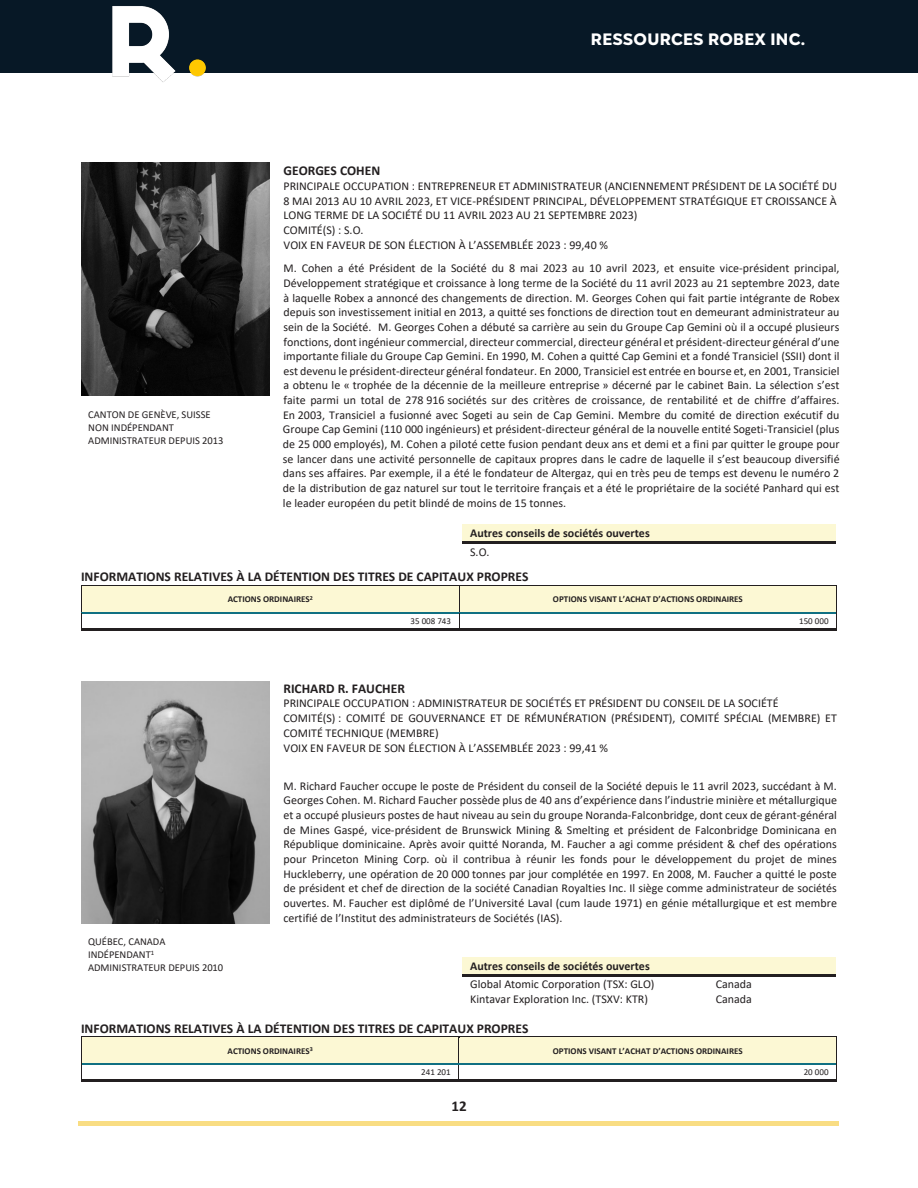
<style>
.page{position:relative;width:918px;height:1188px;background:#fff}
.page>*{position:absolute;margin:0;border:0;box-sizing:border-box;transform-origin:0 0}
.t1{font:800 16.5px "Gogh";letter-spacing:.02em;color:#fff}
.t2{font:700 15px "Calibri";color:#231f20}
.t3{font:700 13.5px "Calibri";color:#231f20}
.t4{font:12px/14.7px "Calibri";color:#231f20}
.t5{font:700 12px/19.2px "Calibri";color:#231f20}
.t6{font:10.5px/12.9px "Calibri";color:#231f20}
.t7{font:700 9px "Calibri";color:#231f20}
.t8{font:9px "Calibri";letter-spacing:.005em;color:#231f20}
.s1{font-weight:400}
</style>
<div class="page">
<div style="left:79px;top:1121px;width:760px;height:5px;background:#f9dd83"></div>
<div style="left:82px;top:586px;width:377px;height:26px;background:#fcf8d4"></div>
<div style="left:460px;top:586px;width:376px;height:26px;background:#fcf8d4"></div>
<hr style="left:82px;top:585px;width:377px;height:1px;background:#231f20">
<hr style="left:460px;top:585px;width:376px;height:1px;background:#231f20">
<hr style="left:82px;top:612px;width:377px;height:1px;background:#107082">
<hr style="left:460px;top:612px;width:376px;height:1px;background:#107082">
<svg style="left:81px;top:585px;width:1px;height:43px"></svg>
<hr style="left:81px;top:628px;width:378px;height:2px;background:#231f20">
<svg style="left:459px;top:585px;width:2px;height:45px"></svg>
<hr style="left:461px;top:628px;width:375px;height:2px;background:#231f20">
<svg style="left:836px;top:585px;width:1px;height:45px"></svg>
<div style="left:82px;top:1038px;width:376px;height:25px;background:#fcf8d4"></div>
<div style="left:459px;top:1038px;width:377px;height:25px;background:#fcf8d4"></div>
<hr style="left:82px;top:1036px;width:376px;height:2px;background:#231f20">
<hr style="left:460px;top:1036px;width:376px;height:2px;background:#231f20">
<hr style="left:82px;top:1063px;width:376px;height:2px;background:#107082">
<hr style="left:460px;top:1063px;width:376px;height:2px;background:#107082">
<svg style="left:81px;top:1036px;width:1px;height:43px"></svg>
<hr style="left:81px;top:1079px;width:377px;height:3px;background:#231f20">
<svg style="left:458px;top:1036px;width:3px;height:46px"></svg>
<hr style="left:461px;top:1079px;width:375px;height:3px;background:#231f20">
<svg style="left:836px;top:1036px;width:1px;height:46px"></svg>
<div style="left:462px;top:524px;width:251px;height:17px;background:#fcf8d4"></div>
<div style="left:713px;top:524px;width:123px;height:17px;background:#fcf8d4"></div>
<hr style="left:462px;top:541px;width:251px;height:2px;background:#231f20">
<hr style="left:715px;top:541px;width:121px;height:2px;background:#231f20">
<div style="left:462px;top:957px;width:246px;height:17px;background:#fcf8d4"></div>
<div style="left:708px;top:957px;width:128px;height:17px;background:#fcf8d4"></div>
<hr style="left:462px;top:974px;width:246px;height:2px;background:#231f20">
<hr style="left:710px;top:974px;width:126px;height:2px;background:#231f20">
<img style="left:81px;top:163px;width:189px;height:232px">
<img style="left:81px;top:681px;width:189px;height:243px">
<div style="left:0;top:0;width:918px;height:73px;background:#071826"></div>
<img style="left:112px;top:6px;width:94px;height:76px">
<p class="t6" style="left:88px;top:408px;width:137px">CANTON DE GENÈVE, SUISSE<br>NON INDÉPENDANT<br>ADMINISTRATEUR DEPUIS 2013</p>
<h1 class="t1" style="left:591px;top:29px;width:216px">RESSOURCES ROBEX INC.</h1>
<p class="t3" style="left:284px;top:161px;width:98px">GEORGES COHEN</p>
<p class="t4" style="left:283px;top:178px;width:555px">PRINCIPALE OCCUPATION : ENTREPRENEUR ET ADMINISTRATEUR (ANCIENNEMENT PRÉSIDENT DE LA SOCIÉTÉ DU 8 MAI 2013 AU 10 AVRIL 2023, ET VICE-PRÉSIDENT PRINCIPAL, DÉVELOPPEMENT STRATÉGIQUE ET CROISSANCE À LONG TERME DE LA SOCIÉTÉ DU 11 AVRIL 2023 AU 21 SEPTEMBRE 2023)<br>COMITÉ(S) : S.O.<br>VOIX EN FAVEUR DE SON ÉLECTION À L’ASSEMBLÉE 2023 : 99,40 %</p>
<p class="t4" style="left:283px;top:261px;width:558px;text-align:justify">M. Cohen a été Président de la Société du 8 mai 2023 au 10 avril 2023, et ensuite vice-président principal, Développement stratégique et croissance à long terme de la Société du 11 avril 2023 au 21 septembre 2023, date à laquelle Robex a annoncé des changements de direction. M. Georges Cohen qui fait partie intégrante de Robex depuis son investissement initial en 2013, a quitté ses fonctions de direction tout en demeurant administrateur au sein de la Société. M. Georges Cohen a débuté sa carrière au sein du Groupe Cap Gemini où il a occupé plusieurs fonctions, dont ingénieur commercial, directeur commercial, directeur général et président-directeur général d’une importante filiale du Groupe Cap Gemini. En 1990, M. Cohen a quitté Cap Gemini et a fondé Transiciel (SSII) dont il est devenu le président-directeur général fondateur. En 2000, Transiciel est entrée en bourse et, en 2001, Transiciel a obtenu le « trophée de la décennie de la meilleure entreprise » décerné par le cabinet Bain. La sélection s’est faite parmi un total de 278 916 sociétés sur des critères de croissance, de rentabilité et de chiffre d’affaires.<br>En 2003, Transiciel a fusionné avec Sogeti au sein de Cap Gemini. Membre du comité de direction exécutif du Groupe Cap Gemini (110 000 ingénieurs) et président-directeur général de la nouvelle entité Sogeti-Transiciel (plus de 25 000 employés), M. Cohen a piloté cette fusion pendant deux ans et demi et a fini par quitter le groupe pour se lancer dans une activité personnelle de capitaux propres dans le cadre de laquelle il s’est beaucoup diversifié dans ses affaires. Par exemple, il a été le fondateur de Altergaz, qui en très peu de temps est devenu le numéro 2 de la distribution de gaz naturel sur tout le territoire français et a été le propriétaire de la société Panhard qui est le leader européen du petit blindé de moins de 15 tonnes.</p>
<p class="t5" style="left:470px;top:523px;width:181px">Autres conseils de sociétés ouvertes<br><span class="s1">S.O.</span></p>
<p class="t3" style="left:81px;top:567px;width:449px">INFORMATIONS RELATIVES À LA DÉTENTION DES TITRES DE CAPITAUX PROPRES</p>
<p class="t7" style="left:228px;top:593px;width:87px">ACTIONS ORDINAIRES<sup>2</sup></p>
<p class="t7" style="left:553px;top:593px;width:191px">OPTIONS VISANT L’ACHAT D’ACTIONS ORDINAIRES</p>
<p class="t8" style="left:410px;top:615px;width:42px">35 008 743</p>
<p class="t8" style="left:799px;top:615px;width:31px">150 000</p>
<p class="t6" style="left:88px;top:935px;width:137px">QUÉBEC, CANADA<br>INDÉPENDANT<sup>1<br></sup>ADMINISTRATEUR DEPUIS 2010</p>
<p class="t3" style="left:284px;top:679px;width:123px">RICHARD R. FAUCHER</p>
<p class="t4" style="left:284px;top:696px;width:555px">PRINCIPALE OCCUPATION : ADMINISTRATEUR DE SOCIÉTÉS ET PRÉSIDENT DU CONSEIL DE LA SOCIÉTÉ<br>COMITÉ(S) : COMITÉ DE GOUVERNANCE ET DE RÉMUNÉRATION (PRÉSIDENT), COMITÉ SPÉCIAL (MEMBRE) ET COMITÉ TECHNIQUE (MEMBRE)<br>VOIX EN FAVEUR DE SON ÉLECTION À L’ASSEMBLÉE 2023 : 99,41 %</p>
<p class="t4" style="left:284px;top:778px;width:555px;text-align:justify">M. Richard Faucher occupe le poste de Président du conseil de la Société depuis le 11 avril 2023, succédant à M.<br>Georges Cohen. M. Richard Faucher possède plus de 40 ans d’expérience dans l’industrie minière et métallurgique et a occupé plusieurs postes de haut niveau au sein du groupe Noranda-Falconbridge, dont ceux de gérant-général de Mines Gaspé, vice-président de Brunswick Mining &amp; Smelting et président de Falconbridge Dominicana en République dominicaine. Après avoir quitté Noranda, M. Faucher a agi comme président &amp; chef des opérations pour Princeton Mining Corp. où il contribua à réunir les fonds pour le développement du projet de mines Huckleberry, une opération de 20 000 tonnes par jour complétée en 1997. En 2008, M. Faucher a quitté le poste de président et chef de direction de la société Canadian Royalties Inc. Il siège comme administrateur de sociétés ouvertes. M. Faucher est diplômé de l’Université Laval (cum laude 1971) en génie métallurgique et est membre certifié de l’Institut des administrateurs de Sociétés (IAS).</p>
<p class="t5" style="left:470px;top:957px;width:186px;line-height:18.1px">Autres conseils de sociétés ouvertes<br><span class="s1">Global Atomic Corporation (TSX: GLO)</span></p>
<p class="t4" style="left:470px;top:991px;width:179px">Kintavar Exploration Inc. (TSXV: KTR)</p>
<p class="t4" style="left:716px;top:976px;width:38px">Canada<br>Canada</p>
<p class="t3" style="left:81px;top:1019px;width:449px">INFORMATIONS RELATIVES À LA DÉTENTION DES TITRES DE CAPITAUX PROPRES</p>
<p class="t7" style="left:228px;top:1044px;width:87px">ACTIONS ORDINAIRES<sup>3</sup></p>
<p class="t7" style="left:553px;top:1044px;width:191px">OPTIONS VISANT L’ACHAT D’ACTIONS ORDINAIRES</p>
<p class="t8" style="left:421px;top:1066px;width:31px">241 201</p>
<p class="t8" style="left:804px;top:1066px;width:26px">20 000</p>
<p class="t2" style="left:451px;top:1096px;width:17px">12</p>
</div>
